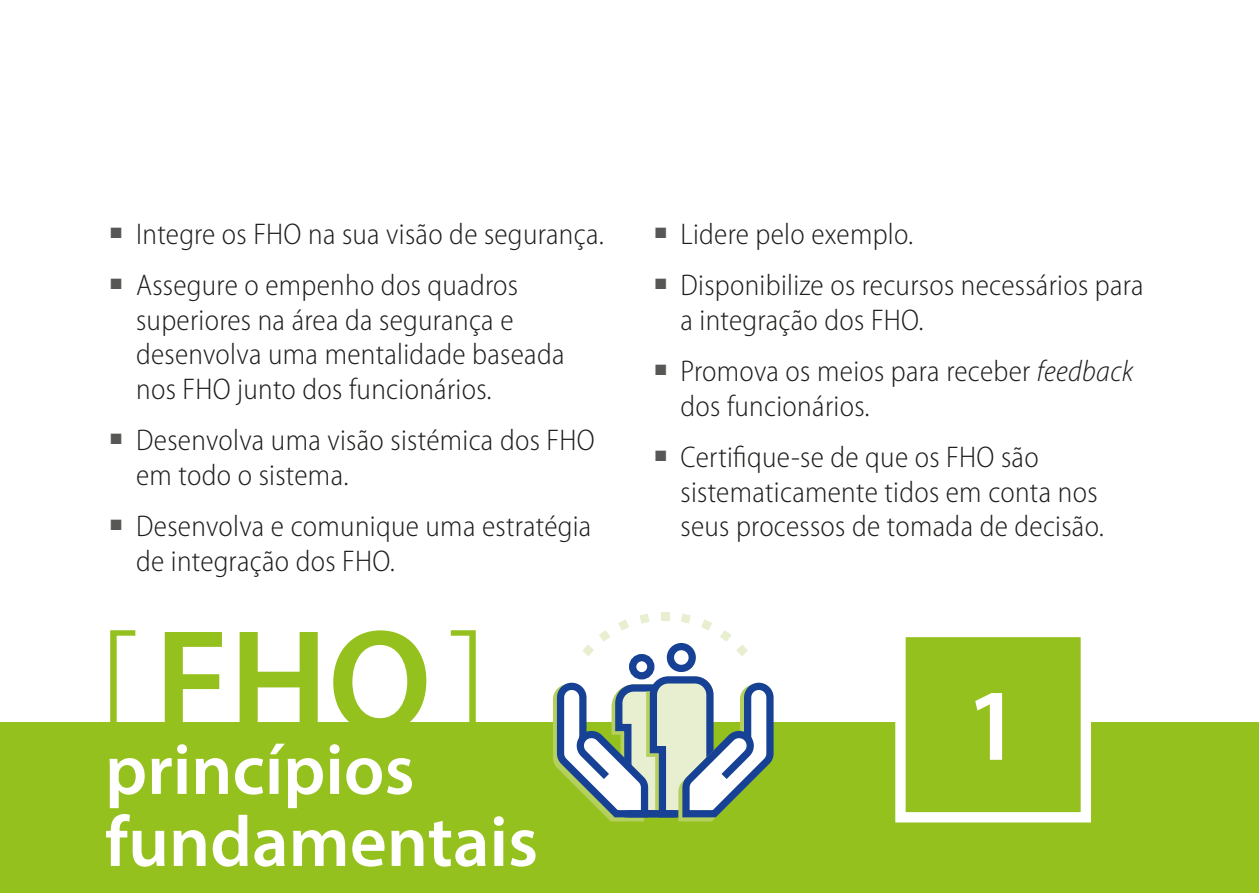
<style>
.page{position:relative;width:1259px;height:893px;background:#fff}
.page>*{position:absolute;margin:0;border:0;box-sizing:border-box;transform-origin:0 0}
.t1{font:600 147px "Myriad Pro";color:#95c11f}
.t2{font:600 102.6px "Myriad Pro";color:#fff}
.t3{font:600 72px/72px "Myriad Pro";color:#fff}
.body_bullet_Grise{font:300 semi-condensed 30px/34.5px "Myriad Pro";letter-spacing:.01em;color:#1d1d1b}
.s1{font-weight:300}
.s2{font-style:italic}
</style>
<div class="page">
<div style="left:0;top:723px;width:1259px;height:170px;background:#95c11f"></div>
<div style="left:895px;top:627px;width:196px;height:195px;background:#95c11f;border:10px solid #fff"></div>
<div style="left:661px;top:612px;width:8px;height:9px;background:#e7efd0"></div>
<svg style="left:720px;top:630px;width:28px;height:26px"></svg>
<svg style="left:701px;top:619px;width:11px;height:11px"></svg>
<svg style="left:681px;top:614px;width:9px;height:9px"></svg>
<svg style="left:582px;top:630px;width:28px;height:26px"></svg>
<svg style="left:618px;top:619px;width:11px;height:11px"></svg>
<svg style="left:640px;top:614px;width:9px;height:9px"></svg>
<div style="left:629px;top:654px;width:25px;height:25px;border:7px solid #164194;border-radius:50%"></div>
<svg style="left:670px;top:647px;width:22px;height:21px"></svg>
<div style="left:667px;top:643px;width:29px;height:29px;border:7px solid #164194;border-radius:50%"></div>
<svg style="left:549px;top:673px;width:228px;height:149px"></svg>
<p class="body_bullet_Grise" style="left:111px;top:216px;width:495px"><sup>■</sup> Integre os FHO na sua visão de segurança.</p>
<p class="body_bullet_Grise" style="left:136px;top:268px;width:430px;text-indent:-26px"><sup>■</sup> Assegure o empenho dos quadros superiores na área da segurança e desenvolva uma mentalidade baseada nos FHO junto dos funcionários.</p>
<p class="body_bullet_Grise" style="left:136px;top:423px;width:460px;text-indent:-26px"><sup>■</sup> Desenvolva uma visão sistémica dos FHO em todo o sistema.</p>
<p class="body_bullet_Grise" style="left:136px;top:509px;width:457px;text-indent:-26px"><sup>■</sup> Desenvolva e comunique uma estratégia de integração dos FHO.</p>
<h1 class="t1" style="left:97px;top:588px;width:393px"><span class="s1">[</span>FHO<span class="s1">]</span></h1>
<h1 class="t3" style="left:105px;top:732px;width:434px">princípios fundamentais</h1>
<p class="body_bullet_Grise" style="left:655px;top:216px;width:260px"><sup>■</sup> Lidere pelo exemplo.</p>
<p class="body_bullet_Grise" style="left:680px;top:268px;width:465px;text-indent:-26px"><sup>■</sup> Disponibilize os recursos necessários para a integração dos FHO.</p>
<p class="body_bullet_Grise" style="left:680px;top:354px;width:454px;text-indent:-26px"><sup>■</sup> Promova os meios para receber <span class="s2">feedback </span>dos funcionários.</p>
<p class="body_bullet_Grise" style="left:680px;top:440px;width:425px;text-indent:-26px"><sup>■</sup> Certifique-se de que os FHO são sistematicamente tidos em conta nos seus processos de tomada de decisão.</p>
<p class="t2" style="left:965px;top:660px;width:57px">1</p>
</div>
